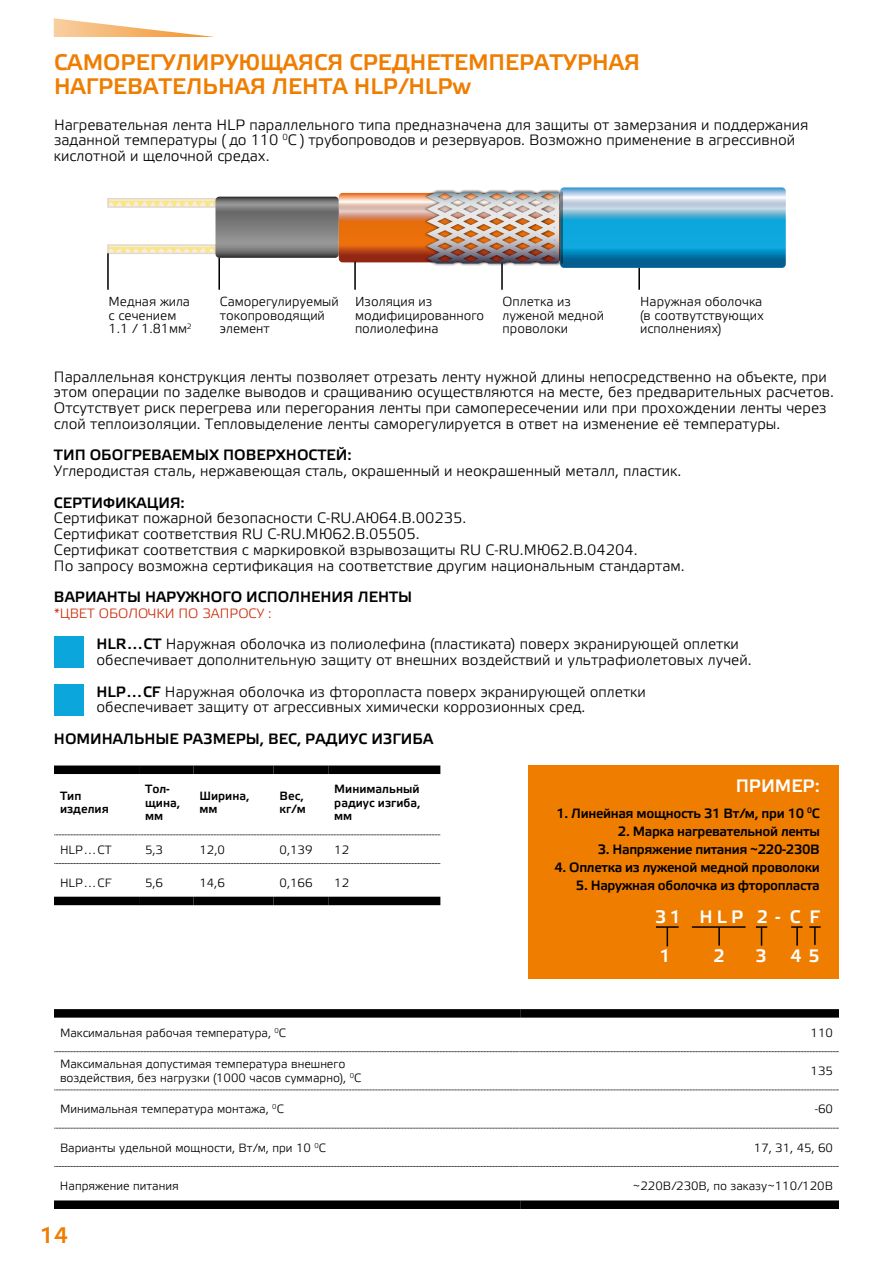
<style>
.page{position:relative;width:893px;height:1263px;background:#fff}
.page>*{position:absolute;margin:0;border:0;box-sizing:border-box;transform-origin:0 0}
.t1{font:22.5px/24px "Elektra Medium Pro";color:#ef7d00}
.t2{font:18px/39.6px "Elektra Medium Pro";color:#fff}
.t3{font:15px/15.8px "Elektra Light Pro";color:#000}
.t4{font:15px "Elektra Medium Pro";color:#000}
.t5{font:13.5px "Elektra Medium Pro";letter-spacing:-.025em;color:#000}
.t6{font:13.5px "Elektra Light Pro";color:#cb2f0d}
.t7{font:13.05px/13.8px "Elektra Light Pro";color:#020203}
.t8{font:12px/13.5px "Elektra Light Pro";color:#000}
.t9{font:12px/13.5px "Elektra Medium Pro";color:#000}
.s1{font-family:"Elektra Medium Pro"}
</style>
<div class="page">
<svg style="left:54px;top:18px;width:160px;height:19px"></svg>
<div style="left:528px;top:765px;width:311px;height:214px;background:#ef7d00"></div>
<hr style="left:107px;top:346px;width:680px;height:1px;background:#000">
<img style="left:112px;top:201px;width:9px;height:4px">
<img style="left:121px;top:201px;width:8px;height:4px">
<img style="left:129px;top:201px;width:8px;height:4px">
<img style="left:137px;top:201px;width:9px;height:4px">
<img style="left:146px;top:201px;width:8px;height:4px">
<img style="left:154px;top:201px;width:8px;height:4px">
<img style="left:162px;top:201px;width:51px;height:4px">
<div style="left:107px;top:198px;width:109px;height:10px;border:2px solid #c7b29a"></div>
<img style="left:112px;top:247px;width:9px;height:4px">
<img style="left:121px;top:247px;width:8px;height:4px">
<img style="left:129px;top:247px;width:8px;height:4px">
<img style="left:137px;top:247px;width:9px;height:4px">
<img style="left:146px;top:247px;width:8px;height:4px">
<img style="left:154px;top:247px;width:8px;height:4px">
<img style="left:162px;top:247px;width:51px;height:4px">
<div style="left:107px;top:244px;width:109px;height:10px;border:2px solid #c7b29a"></div>
<hr style="left:107px;top:253px;width:2px;height:37px;background:#000">
<hr style="left:218px;top:258px;width:2px;height:32px;background:#000">
<hr style="left:354px;top:262px;width:2px;height:28px;background:#000">
<hr style="left:638px;top:268px;width:2px;height:22px;background:#000">
<hr style="left:501px;top:263px;width:2px;height:27px;background:#000">
<svg style="left:215px;top:187px;width:571px;height:81px;background:#8ba0a6"></svg>
<hr style="left:656px;top:926px;width:23px;height:2px;background:#000">
<svg style="left:667px;top:928px;width:1px;height:18px"></svg>
<hr style="left:692px;top:926px;width:53px;height:2px;background:#000">
<svg style="left:718px;top:927px;width:2px;height:19px"></svg>
<svg style="left:756px;top:926px;width:11px;height:20px"></svg>
<svg style="left:791px;top:926px;width:11px;height:20px"></svg>
<svg style="left:809px;top:926px;width:12px;height:19px"></svg>
<div style="left:54px;top:897px;width:85px;height:8px;background:#000"></div>
<div style="left:139px;top:897px;width:54px;height:8px;background:#000"></div>
<div style="left:193px;top:897px;width:81px;height:8px;background:#000"></div>
<div style="left:274px;top:897px;width:54px;height:8px;background:#000"></div>
<div style="left:328px;top:897px;width:112px;height:8px;background:#000"></div>
<div style="left:54px;top:765px;width:85px;height:9px;background:#000"></div>
<div style="left:139px;top:765px;width:54px;height:9px;background:#000"></div>
<div style="left:193px;top:765px;width:81px;height:9px;background:#000"></div>
<div style="left:274px;top:765px;width:54px;height:9px;background:#000"></div>
<div style="left:328px;top:765px;width:112px;height:9px;background:#000"></div>
<svg style="left:54px;top:834px;width:387px;height:1px"></svg>
<svg style="left:54px;top:863px;width:387px;height:1px"></svg>
<div style="left:54px;top:1009px;width:466px;height:8px;background:#000"></div>
<div style="left:520px;top:1009px;width:319px;height:8px;background:#000"></div>
<div style="left:54px;top:1200px;width:466px;height:9px;background:#000"></div>
<div style="left:520px;top:1200px;width:319px;height:9px;background:#000"></div>
<svg style="left:54px;top:1051px;width:785px;height:1px"></svg>
<svg style="left:54px;top:1090px;width:785px;height:1px"></svg>
<svg style="left:54px;top:1128px;width:785px;height:1px"></svg>
<svg style="left:54px;top:1166px;width:785px;height:1px"></svg>
<div style="left:54px;top:684px;width:30px;height:31px;background:#0ba7dc"></div>
<div style="left:54px;top:637px;width:30px;height:31px;background:#0ba7dc"></div>
<h1 class="t1" style="left:54px;top:51px;width:587px">САМОРЕГУЛИРУЮЩАЯСЯ СРЕДНЕТЕМПЕРАТУРНАЯ<br>НАГРЕВАТЕЛЬНАЯ ЛЕНТА HLP/HLPw</h1>
<p class="t3" style="left:54px;top:117px;width:756px">Нагревательная лента HLP параллельного типа предназначена для защиты от замерзания и поддержания заданной температуры ( до 110 <sup>0</sup>С ) трубопроводов и резервуаров. Возможно применение в агрессивной кислотной и щелочной средах.</p>
<p class="t7" style="left:109px;top:295px;width:85px">Медная жила с сечением<br>1.1 / 1.81мм<sup>2</sup></p>
<p class="t7" style="left:220px;top:295px;width:120px">Саморегулируемый токопроводящий элемент</p>
<p class="t7" style="left:355px;top:295px;width:131px">Изоляция из модифицированного полиолефина</p>
<p class="t7" style="left:640px;top:295px;width:125px;text-align:justify">Наружная оболочка (в соотвутствующих исполнениях)</p>
<p class="t7" style="left:503px;top:295px;width:103px">Оплетка из луженой медной проволоки</p>
<p class="t3" style="left:54px;top:369px;width:781px">Параллельная конструкция ленты позволяет отрезать ленту нужной длины непосредственно на объекте, при этом операции по заделке выводов и сращиванию осуществляются на месте, без предварительных расчетов.<br>Отсутствует риск перегрева или перегорания ленты при самопересечении или при прохождении ленты через слой теплоизоляции. Тепловыделение ленты саморегулируется в ответ на изменение её температуры.</p>
<p class="t4" style="left:54px;top:447px;width:299px">ТИП ОБОГРЕВАЕМЫХ ПОВЕРХНОСТЕЙ:</p>
<p class="t3" style="left:54px;top:463px;width:629px">Углеродистая сталь, нержавеющая сталь, окрашенный и неокрашенный металл, пластик.</p>
<p class="t4" style="left:54px;top:494px;width:132px">СЕРТИФИКАЦИЯ:</p>
<p class="t3" style="left:54px;top:511px;width:632px">Сертификат пожарной безопасности C-RU.АЮ64.В.00235.<br>Сертификат соответствия RU C-RU.МЮ62.В.05505.<br>Сертификат соответствия с маркировкой взрывозащиты RU C-RU.МЮ62.В.04204.<br>По запросу возможна сертификация на соответствие другим национальным стандартам.</p>
<p class="t4" style="left:54px;top:589px;width:360px">ВАРИАНТЫ НАРУЖНОГО ИСПОЛНЕНИЯ ЛЕНТЫ</p>
<p class="t6" style="left:54px;top:606px;width:219px">*ЦВЕТ ОБОЛОЧКИ ПО ЗАПРОСУ :</p>
<p class="t3" style="left:97px;top:637px;width:657px"><span class="s1">HLR…CT</span> Наружная оболочка из полиолефина (пластиката) поверх экранирующей оплетки обеспечивает дополнительную защиту от внешних воздействий и ультрафиолетовых лучей.</p>
<p class="t3" style="left:97px;top:684px;width:551px"><span class="s1">HLP…CF</span> Наружная оболочка из фторопласта поверх экранирующей оплетки обеспечивает защиту от агрессивных химически коррозионных сред.</p>
<p class="t4" style="left:54px;top:730px;width:381px">НОМИНАЛЬНЫЕ РАЗМЕРЫ, ВЕС, РАДИУС ИЗГИБА</p>
<p class="t9" style="left:60px;top:789px;width:50px">Тип изделия</p>
<p class="t9" style="left:145px;top:783px;width:37px">Тол&shy;щина, мм</p>
<p class="t9" style="left:199px;top:789px;width:52px">Ширина, мм</p>
<p class="t9" style="left:280px;top:789px;width:28px">Вес, кг/м</p>
<p class="t9" style="left:334px;top:783px;width:88px;text-align:justify">Минимальный радиус изгиба, мм</p>
<p class="t8" style="left:60px;top:843px;width:53px">HLP…CT</p>
<p class="t8" style="left:145px;top:843px;width:19px">5,3</p>
<p class="t8" style="left:199px;top:843px;width:27px">12,0</p>
<p class="t8" style="left:280px;top:843px;width:34px">0,139</p>
<p class="t8" style="left:334px;top:843px;width:16px">12</p>
<p class="t8" style="left:60px;top:876px;width:53px">HLP…CF</p>
<p class="t8" style="left:145px;top:876px;width:19px">5,6</p>
<p class="t8" style="left:199px;top:876px;width:27px">14,6</p>
<p class="t8" style="left:280px;top:876px;width:34px">0,166</p>
<p class="t8" style="left:334px;top:876px;width:16px">12</p>
<p class="t2" style="left:736px;top:767px;width:86px">ПРИМЕР:</p>
<p class="t5" style="left:556px;top:806px;width:265px">1. Линейная мощность 31 Вт/м, при 10 <sup>0</sup>C</p>
<p class="t5" style="left:618px;top:824px;width:203px">2. Марка нагревательной ленты</p>
<p class="t5" style="left:598px;top:842px;width:224px">3. Напряжение питания ~220-230В</p>
<p class="t5" style="left:554px;top:860px;width:267px">4. Оплетка из луженой медной проволоки</p>
<p class="t5" style="left:576px;top:878px;width:245px">5. Наружная оболочка из фторопласта</p>
<p class="t2" style="left:655px;top:897px;width:166px">31 HLP 2-CF<br>1</p>
<p class="t2" style="left:713px;top:937px;width:13px">2</p>
<p class="t2" style="left:755px;top:937px;width:13px">3</p>
<p class="t2" style="left:790px;top:937px;width:31px">4 5</p>
<p class="t8" style="left:60px;top:1026px;width:228px">Максимальная рабочая температура, <sup>0</sup>C</p>
<p class="t8" style="left:811px;top:1026px;width:24px">110</p>
<p class="t8" style="left:60px;top:1058px;width:303px">Максимальная допустимая температура внешнего воздействия, без нагрузки (1000 часов суммарно), <sup>0</sup>C</p>
<p class="t8" style="left:811px;top:1065px;width:24px">135</p>
<p class="t8" style="left:60px;top:1103px;width:225px">Минимальная температура монтажа, <sup>0</sup>C</p>
<p class="t8" style="left:815px;top:1103px;width:20px">-60</p>
<p class="t8" style="left:60px;top:1141px;width:267px">Варианты удельной мощности, Вт/м, при 10 <sup>0</sup>C</p>
<p class="t8" style="left:754px;top:1141px;width:81px">17, 31, 45, 60</p>
<p class="t8" style="left:60px;top:1179px;width:120px">Напряжение питания</p>
<p class="t8" style="left:633px;top:1179px;width:202px">~220В/230В, по заказу~110/120В</p>
<h1 class="t1" style="left:40px;top:1223px;width:30px">14</h1>
</div>
